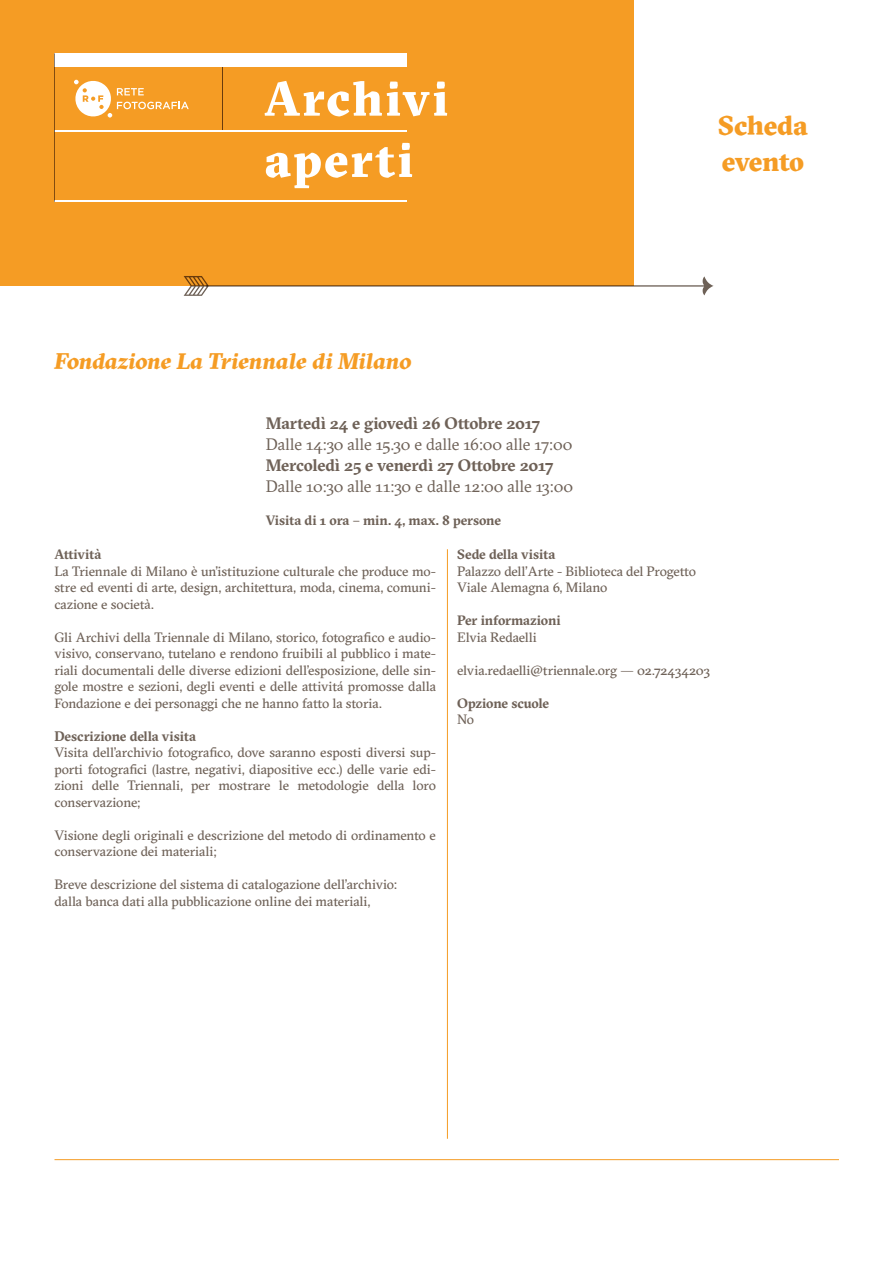
<style>
.page{position:relative;width:893px;height:1263px;background:#fff}
.page>*{position:absolute;margin:0;border:0;box-sizing:border-box;transform-origin:0 0}
.t1{font:900 27px/36px "GT Sectra";letter-spacing:-.02em;color:#f59c24}
.t2{font:italic 900 22.5px "GT Sectra";letter-spacing:-.01em;color:#f59c24}
.t3{font:16.5px "GT Sectra";color:#6e6157}
.t4{font:700 16.5px "GT Sectra";letter-spacing:-.015em;color:#6e6157}
.t5{font:13.5px/16.5px "GT Sectra";letter-spacing:-.005em;color:#6e6157;text-align:justify}
.t6{font:700 13.5px "GT Sectra";letter-spacing:-.005em;color:#6e6157}
</style>
<div class="page">
<hr style="left:447px;top:549px;width:1px;height:590px;background:#f59c24">
<hr style="left:55px;top:1159px;width:784px;height:1px;background:#f59c24">
<div style="left:0;top:0;width:634px;height:286px;background:#f59c24"></div>
<svg style="left:184px;top:276px;width:529px;height:20px"></svg>
<svg style="left:74px;top:79px;width:115px;height:39px"></svg>
<hr style="left:222px;top:67px;width:1px;height:63px;background:#6e6157">
<hr style="left:54px;top:130px;width:353px;height:2px;background:#fff">
<div style="left:55px;top:53px;width:352px;height:14px;background:#fff"></div>
<hr style="left:55px;top:201px;width:352px;height:1px;background:#fff">
<svg style="left:265px;top:81px;width:182px;height:35px"></svg>
<svg style="left:266px;top:143px;width:146px;height:45px"></svg>
<svg style="left:54px;top:53px;width:1px;height:149px"></svg>
<h1 class="t1" style="left:718px;top:110px;width:91px">Scheda evento</h1>
<h2 class="t2" style="left:55px;top:352px;width:358px">Fondazione La Triennale di Milano</h2>
<p class="t4" style="left:266px;top:416px;width:276px">Martedì 24 e giovedì 26 Ottobre 2017</p>
<p class="t3" style="left:266px;top:437px;width:308px">Dalle 14:30 alle 15.30 e dalle 16:00 alle 17:00</p>
<p class="t4" style="left:266px;top:458px;width:289px">Mercoledì 25 e venerdì 27 Ottobre 2017</p>
<p class="t3" style="left:266px;top:479px;width:309px">Dalle 10:30 alle 11:30 e dalle 12:00 alle 13:00</p>
<p class="t6" style="left:266px;top:515px;width:237px">Visita di 1 ora – min. 4, max. 8 persone</p>
<p class="t6" style="left:54px;top:549px;width:49px">Attività</p>
<p class="t5" style="left:54px;top:564px;width:383px">La Triennale di Milano è un’istituzione culturale che produce mo&shy;stre ed eventi di arte, design, architettura, moda, cinema, comuni&shy;cazione e società.</p>
<p class="t5" style="left:54px;top:630px;width:383px">Gli Archivi della Triennale di Milano, storico, fotografico e audio&shy;visivo, conservano, tutelano e rendono fruibili al pubblico i mate&shy;riali documentali delle diverse edizioni dell’esposizione, delle sin&shy;gole mostre e sezioni, degli eventi e delle attivitá promosse dalla Fondazione e dei personaggi che ne hanno fatto la storia.</p>
<p class="t6" style="left:54px;top:731px;width:143px">Descrizione della visita</p>
<p class="t5" style="left:54px;top:746px;width:383px">Visita dell’archivio fotografico, dove saranno esposti diversi sup&shy;porti fotografici (lastre, negativi, diapositive ecc.) delle varie edi&shy;zioni delle Triennali, per mostrare le metodologie della loro conservazione;</p>
<p class="t5" style="left:54px;top:828px;width:383px">Visione degli originali e descrizione del metodo di ordinamento e conservazione dei materiali;</p>
<p class="t5" style="left:54px;top:878px;width:344px">Breve descrizione del sistema di catalogazione dell’archivio: dalla banca dati alla pubblicazione online dei materiali,</p>
<p class="t6" style="left:457px;top:549px;width:100px">Sede della visita</p>
<p class="t5" style="left:457px;top:564px;width:240px">Palazzo dell’Arte - Biblioteca del Progetto<br>Viale Alemagna 6, Milano</p>
<p class="t6" style="left:457px;top:615px;width:105px">Per informazioni</p>
<p class="t5" style="left:457px;top:630px;width:81px">Elvia Redaelli</p>
<p class="t5" style="left:457px;top:663px;width:254px">elvia.redaelli@triennale.org — 02.72434203</p>
<p class="t6" style="left:457px;top:698px;width:93px">Opzione scuole</p>
<p class="t5" style="left:457px;top:713px;width:18px">No</p>
</div>
